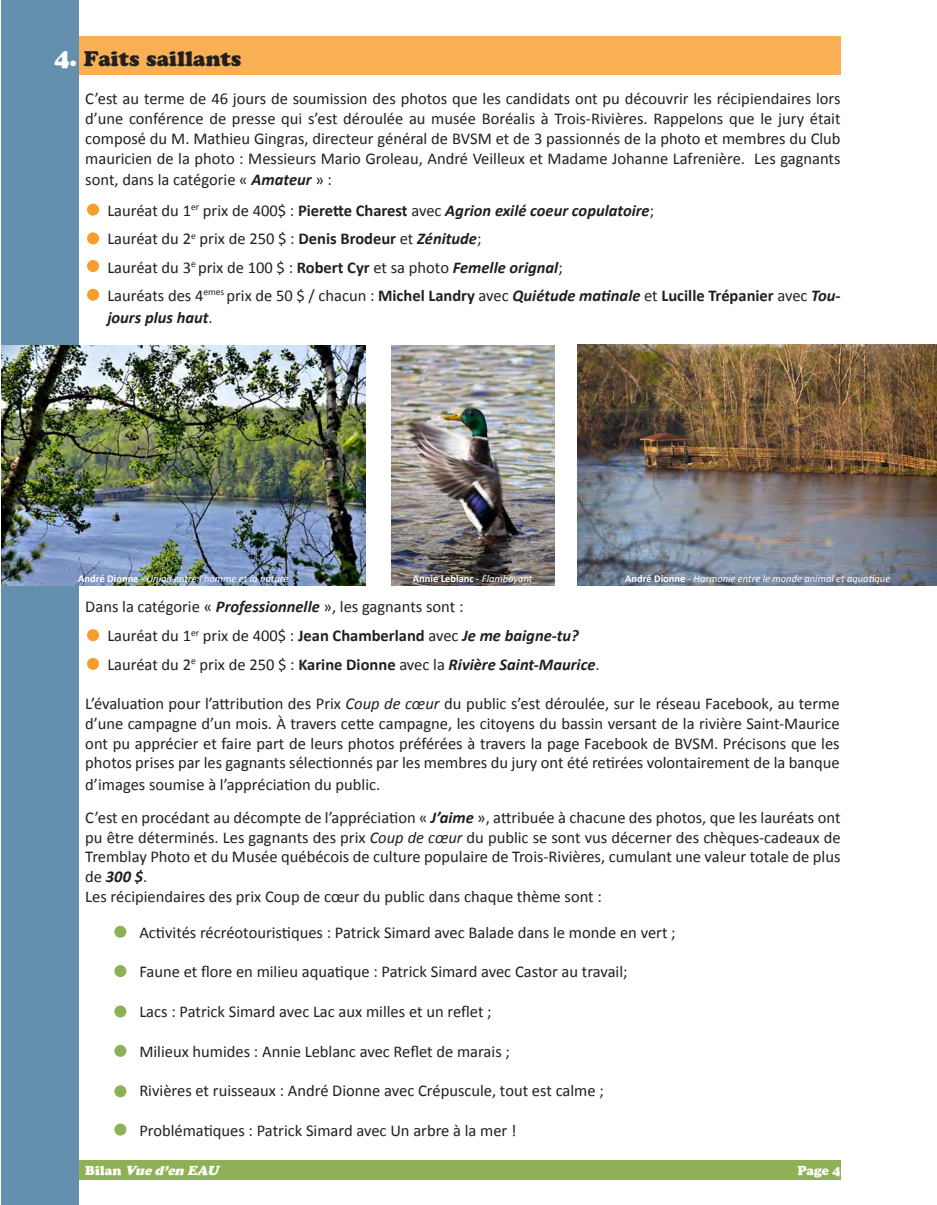
<style>
.page{position:relative;width:937px;height:1205px;background:#fff}
.page>*{position:absolute;margin:0;border:0;box-sizing:border-box;transform-origin:0 0}
.t1{font:21px "Cooper Black Std";color:#231f20}
.t2{font:16.5px/19.8px "Calibri";color:#231f20;text-align:justify}
.t3{font:italic 700 16.5px "Calibri";color:#231f20}
.t4{font:italic 900 13.5px "Cooper";color:#fffefc}
.t5{font:900 13.5px "Cooper";color:#fff}
.t6{font:italic 10.5px "Calibri";color:#fff}
.t7{font:700 10.5px "Calibri";color:#fff}
.s1{font-size:24px;color:#fff}
.s2{font-weight:700;font-style:italic}
.s3{font-weight:400;font-style:normal}
.s4{font-style:normal}
.s5{font-weight:700}
.s6{font-weight:700;font-style:normal}
.s7{font-weight:400}
.s8{font-weight:400;font-style:italic}
.s9{font-style:italic}
</style>
<div class="page">
<div style="left:1px;top:36px;width:839px;height:39px;background:#f9b054"></div>
<div style="left:55px;top:1159px;width:785px;height:20px;background:#8eb157"></div>
<div style="left:1px;top:0;width:77px;height:1204px;background:#6490ad"></div>
<div style="left:87px;top:289px;width:12px;height:12px;background:#f89d2a;border-radius:50%"></div>
<div style="left:87px;top:260px;width:12px;height:12px;background:#f89d2a;border-radius:50%"></div>
<div style="left:87px;top:232px;width:12px;height:12px;background:#f89d2a;border-radius:50%"></div>
<div style="left:87px;top:204px;width:12px;height:12px;background:#f89d2a;border-radius:50%"></div>
<img style="left:1px;top:345px;width:364px;height:240px">
<img style="left:577px;top:344px;width:359px;height:241px">
<img style="left:391px;top:345px;width:163px;height:240px">
<div style="left:87px;top:657px;width:12px;height:12px;background:#f89d2a;border-radius:50%"></div>
<div style="left:87px;top:629px;width:12px;height:12px;background:#f89d2a;border-radius:50%"></div>
<div style="left:114px;top:925px;width:12px;height:12px;background:#8eb157;border-radius:50%"></div>
<div style="left:114px;top:964px;width:12px;height:12px;background:#8eb157;border-radius:50%"></div>
<div style="left:114px;top:1005px;width:12px;height:12px;background:#8eb157;border-radius:50%"></div>
<div style="left:114px;top:1044px;width:12px;height:12px;background:#8eb157;border-radius:50%"></div>
<div style="left:114px;top:1085px;width:12px;height:12px;background:#8eb157;border-radius:50%"></div>
<div style="left:114px;top:1123px;width:12px;height:12px;background:#8eb157;border-radius:50%"></div>
<p class="t1" style="left:54px;top:46px;width:188px"><span class="s1">4.</span> Faits saillants</p>
<p class="t2" style="left:85px;top:89px;width:756px">C’est au terme de 46 jours de soumission des photos que les candidats ont pu découvrir les récipiendaires lors d’une conférence de presse qui s’est déroulée au musée Boréalis à Trois-Rivières. Rappelons que le jury était composé du M. Mathieu Gingras, directeur général de BVSM et de 3 passionnés de la photo et membres du Club mauricien de la photo : Messieurs Mario Groleau, André Veilleux et Madame Johanne Lafrenière. Les gagnants</p>
<p class="t2" style="left:85px;top:170px;width:248px">sont, dans la catégorie « <span class="s2">Amateur</span> » :</p>
<p class="t3" style="left:107px;top:200px;width:548px"><span class="s3">Lauréat du 1</span><sup>er</sup> <span class="s3">prix de 400$ :</span> <span class="s4">Pierette Charest</span> <span class="s3">avec</span> Agrion exilé coeur copulatoire<span class="s3">;</span></p>
<p class="t2" style="left:107px;top:229px;width:375px">Lauréat du 2<sup>e</sup> prix de 250 $ : <span class="s5">Denis Brodeur</span> et <span class="s2">Zénitude</span>;</p>
<p class="t2" style="left:107px;top:257px;width:457px">Lauréat du 3<sup>e</sup> prix de 100 $ : <span class="s5">Robert Cyr</span> et sa photo <span class="s2">Femelle orignal</span>;</p>
<p class="t2" style="left:107px;top:285px;width:734px;line-height:21.6px">Lauréats des 4<sup>emes</sup> prix de 50 $ / chacun : <span class="s5">Michel Landry</span> avec <span class="s2">Quiétude matinale</span> et <span class="s5">Lucille Trépanier</span> avec <span class="s2">Tou&shy;jours plus haut</span>.</p>
<p class="t6" style="left:78px;top:571px;width:211px"><span class="s6">André Dionne</span> <span class="s4">-</span> Union entre l’homme et la nature</p>
<p class="t7" style="left:413px;top:571px;width:121px">Annie Leblanc <span class="s7">-</span> <span class="s8">Flamboyant</span></p>
<p class="t6" style="left:625px;top:571px;width:266px"><span class="s6">André Dionne</span> <span class="s4">-</span> Harmonie entre le monde animal et aquatique</p>
<p class="t2" style="left:85px;top:596px;width:379px">Dans la catégorie « <span class="s2">Professionnelle</span> », les gagnants sont :</p>
<p class="t2" style="left:107px;top:626px;width:473px">Lauréat du 1<sup>er</sup> prix de 400$ : <span class="s5">Jean Chamberland</span> avec <span class="s2">Je me baigne-tu?</span></p>
<p class="t2" style="left:107px;top:654px;width:493px">Lauréat du 2<sup>e</sup> prix de 250 $ : <span class="s5">Karine Dionne</span> avec la <span class="s2">Rivière Saint-Maurice</span>.</p>
<p class="t2" style="left:85px;top:693px;width:755px">L’évaluation pour l’attribution des Prix <span class="s9">Coup de cœur</span> du public s’est déroulée, sur le réseau Facebook, au terme d’une campagne d’un mois. À travers cette campagne, les citoyens du bassin versant de la rivière Saint-Maurice ont pu apprécier et faire part de leurs photos préférées à travers la page Facebook de BVSM. Précisons que les photos prises par les gagnants sélectionnés par les membres du jury ont été retirées volontairement de la banque</p>
<p class="t2" style="left:85px;top:774px;width:296px">d’images soumise à l’appréciation du public.</p>
<p class="t2" style="left:85px;top:807px;width:756px">C’est en procédant au décompte de l’appréciation « <span class="s2">J’aime</span> », attribuée à chacune des photos, que les lauréats ont pu être déterminés. Les gagnants des prix <span class="s9">Coup de cœur</span> du public se sont vus décerner des chèques-cadeaux de Tremblay Photo et du Musée québécois de culture populaire de Trois-Rivières, cumulant une valeur totale de plus de <span class="s2">300 $</span>.</p>
<p class="t2" style="left:85px;top:886px;width:518px">Les récipiendaires des prix Coup de cœur du public dans chaque thème sont :</p>
<p class="t2" style="left:139px;top:922px;width:537px">Activités récréotouristiques : Patrick Simard avec Balade dans le monde en vert ;</p>
<p class="t2" style="left:139px;top:961px;width:489px">Faune et flore en milieu aquatique : Patrick Simard avec Castor au travail;</p>
<p class="t2" style="left:139px;top:1001px;width:354px">Lacs : Patrick Simard avec Lac aux milles et un reflet ;</p>
<p class="t2" style="left:139px;top:1041px;width:372px">Milieux humides : Annie Leblanc avec Reflet de marais ;</p>
<p class="t2" style="left:139px;top:1080px;width:466px">Rivières et ruisseaux : André Dionne avec Crépuscule, tout est calme ;</p>
<p class="t2" style="left:139px;top:1120px;width:378px">Problématiques : Patrick Simard avec Un arbre à la mer !</p>
<p class="t4" style="left:85px;top:1162px;width:138px"><span class="s4">B i l a n</span> Vued’en EAU</p>
<p class="t5" style="left:797px;top:1162px;width:44px">Page 4</p>
</div>
